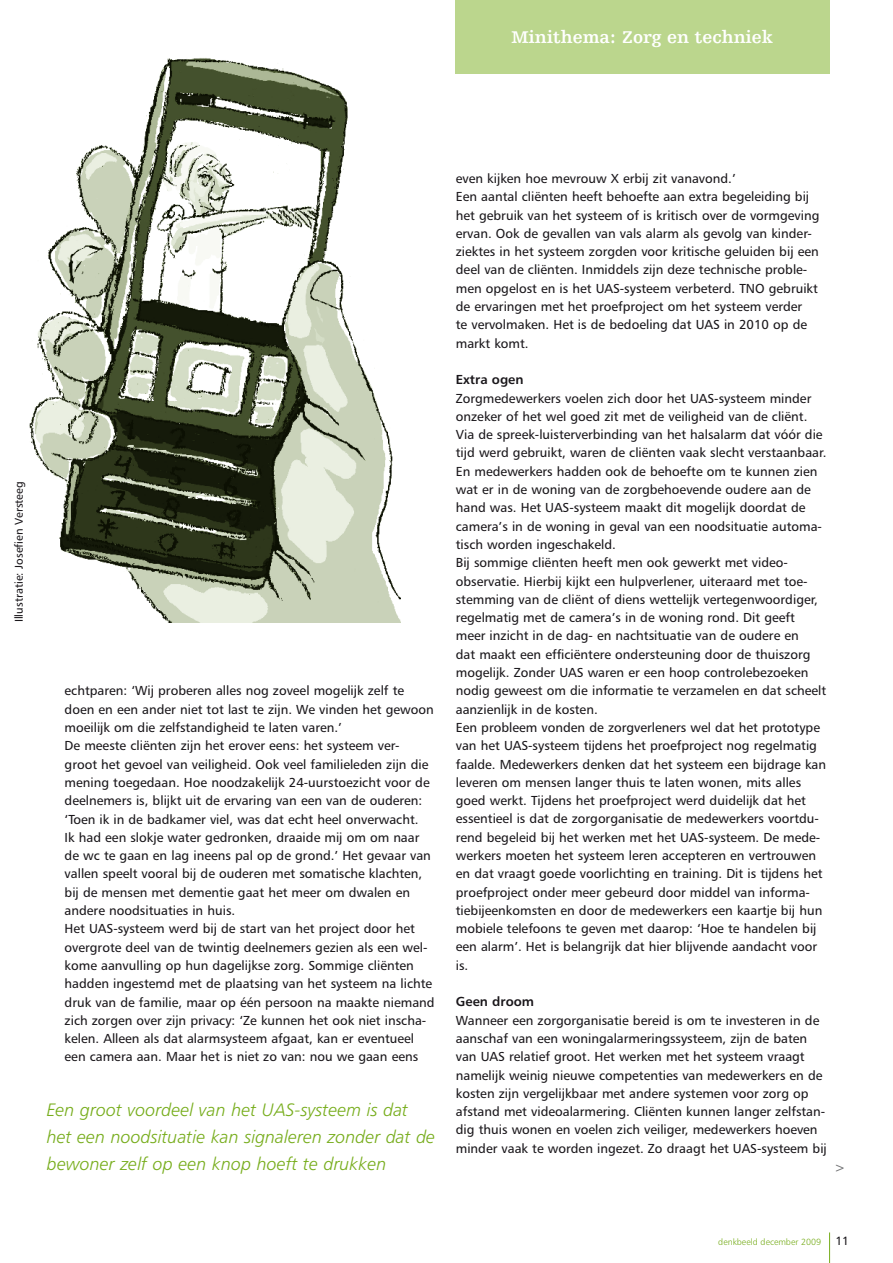
<style>
.page{position:relative;width:893px;height:1263px;background:#fff}
.page>*{position:absolute;margin:0;border:0;box-sizing:border-box;transform-origin:0 0}
.t1{font:18px/27px "Humanist 777 BT Light Italic B";color:#77ad1c}
.t2{font:700 18px "Humanist Slabserif 712 BT";color:#fff}
.t3{font:13.05px/18.3px "Humanist 777 BT Roman B";color:#1a171b}
.t4{font:13.05px "Humanist 777 BT Bold B";color:#1a171b}
.t5{font:13.05px "Humanist 777 BT Roman B";color:#707173}
.t6{font:11.25px "Humanist 777 BT Roman B";color:#1a171b}
.t7{font:9px "Humanist 777 BT Light B";color:#77ad1c}
.s1{font-family:"Humanist 777 BT Roman B";font-size:12px;color:#1a171b}
</style>
<div class="page">
<hr style="left:829px;top:1232px;width:1px;height:31px;background:#77ad1c">
<img style="left:29px;top:58px;width:371px;height:564px">
<div style="left:455px;top:0;width:374px;height:73px;background:#bbd68d"></div>
<h1 class="t2" style="left:511px;top:26px;width:263px">Minithema: Zorg en techniek</h1>
<p class="t6" style="left:12px;top:622px;width:143px;rotate:-90deg">Illustratie: Josefien Versteeg</p>
<p class="t3" style="left:65px;top:681px;width:372px">echtparen: ‘Wij proberen alles nog zoveel mogelijk zelf te doen en een ander niet tot last te zijn. We vinden het gewoon moeilijk om die zelfstandigheid te laten varen.’<br>De meeste cliënten zijn het erover eens: het systeem ver&shy;groot het gevoel van veiligheid. Ook veel familieleden zijn die mening toegedaan. Hoe noodzakelijk 24-uurstoezicht voor de deelnemers is, blijkt uit de ervaring van een van de ouderen: ‘Toen ik in de badkamer viel, was dat echt heel onverwacht.<br>Ik had een slokje water gedronken, draaide mij om om naar de wc te gaan en lag ineens pal op de grond.’ Het gevaar van vallen speelt vooral bij de ouderen met somatische klachten, bij de mensen met dementie gaat het meer om dwalen en andere noodsituaties in huis.<br>Het UAS-systeem werd bij de start van het project door het overgrote deel van de twintig deelnemers gezien als een wel&shy;kome aanvulling op hun dagelijkse zorg. Sommige cliënten hadden ingestemd met de plaatsing van het systeem na lichte druk van de familie, maar op één persoon na maakte niemand zich zorgen over zijn privacy: ‘Ze kunnen het ook niet inscha&shy;kelen. Alleen als dat alarmsysteem afgaat, kan er eventueel een camera aan. Maar het is niet zo van: nou we gaan eens</p>
<h1 class="t1" style="left:47px;top:1096px;width:390px">Een groot voordeel van het UAS-systeem is dat het een noodsituatie kan signaleren zonder dat de bewoner zelf op een knop hoeft te drukken</h1>
<p class="t3" style="left:456px;top:169px;width:365px">even kijken hoe mevrouw X erbij zit vanavond.’<br>Een aantal cliënten heeft behoefte aan extra begeleiding bij het gebruik van het systeem of is kritisch over de vormgeving ervan. Ook de gevallen van vals alarm als gevolg van kinder&shy;ziektes in het systeem zorgden voor kritische geluiden bij een deel van de cliënten. Inmiddels zijn deze technische proble&shy;men opgelost en is het UAS-systeem verbeterd. TNO gebruikt de ervaringen met het proefproject om het systeem verder<br>te vervolmaken. Het is de bedoeling dat UAS in 2010 op de markt komt.</p>
<p class="t4" style="left:456px;top:371px;width:69px">Extra ogen</p>
<p class="t3" style="left:456px;top:389px;width:372px">Zorgmedewerkers voelen zich door het UAS-systeem minder onzeker of het wel goed zit met de veiligheid van de cliënt.<br>Via de spreek-luisterverbinding van het halsalarm dat vóór die tijd werd gebruikt, waren de cliënten vaak slecht verstaanbaar.<br>En medewerkers hadden ook de behoefte om te kunnen zien wat er in de woning van de zorgbehoevende oudere aan de hand was. Het UAS-systeem maakt dit mogelijk doordat de camera’s in de woning in geval van een noodsituatie automa&shy;tisch worden ingeschakeld.<br>Bij sommige cliënten heeft men ook gewerkt met video&shy;observatie. Hierbij kijkt een hulpverlener, uiteraard met toe&shy;stemming van de cliënt of diens wettelijk vertegenwoordiger, regelmatig met de camera’s in de woning rond. Dit geeft meer inzicht in de dag- en nachtsituatie van de oudere en<br>dat maakt een efficiëntere ondersteuning door de thuiszorg mogelijk. Zonder UAS waren er een hoop controlebezoeken nodig geweest om die informatie te verzamelen en dat scheelt aanzienlijk in de kosten.<br>Een probleem vonden de zorgverleners wel dat het prototype van het UAS-systeem tijdens het proefproject nog regelmatig faalde. Medewerkers denken dat het systeem een bijdrage kan leveren om mensen langer thuis te laten wonen, mits alles goed werkt. Tijdens het proefproject werd duidelijk dat het essentieel is dat de zorgorganisatie de medewerkers voortdu&shy;rend begeleid bij het werken met het UAS-systeem. De mede&shy;werkers moeten het systeem leren accepteren en vertrouwen en dat vraagt goede voorlichting en training. Dit is tijdens het proefproject onder meer gebeurd door middel van informa&shy;tiebijeenkomsten en door de medewerkers een kaartje bij hun mobiele telefoons te geven met daarop: ‘Hoe te handelen bij een alarm’. Het is belangrijk dat hier blijvende aandacht voor is.</p>
<p class="t4" style="left:456px;top:993px;width:80px">Geen droom</p>
<p class="t3" style="left:456px;top:1011px;width:373px">Wanneer een zorgorganisatie bereid is om te investeren in de aanschaf van een woningalarmeringssysteem, zijn de baten van UAS relatief groot. Het werken met het systeem vraagt namelijk weinig nieuwe competenties van medewerkers en de kosten zijn vergelijkbaar met andere systemen voor zorg op afstand met videoalarmering. Cliënten kunnen langer zelfstan&shy;dig thuis wonen en voelen zich veiliger, medewerkers hoeven minder vaak te worden ingezet. Zo draagt het UAS-systeem bij</p>
<p class="t5" style="left:834px;top:1160px;width:12px">&gt;</p>
<p class="t7" style="left:718px;top:1236px;width:132px">denkbeeld december 2009 <span class="s1">11</span></p>
</div>
